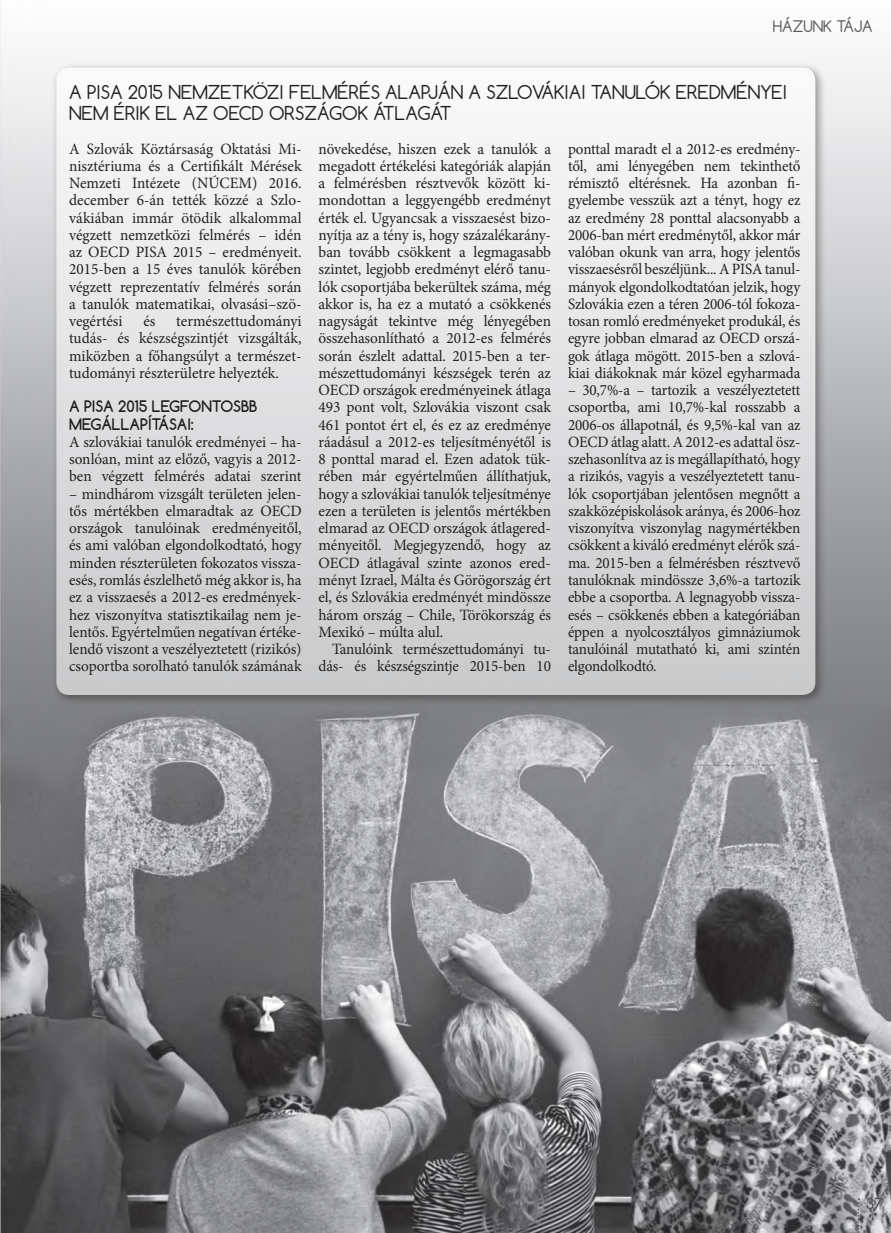
<style>
.page{position:relative;width:891px;height:1233px;background:#fff}
.page>*{position:absolute;margin:0;border:0;box-sizing:border-box;transform-origin:0 0}
.t1{font:18px/21.6px "Comfortaa";color:#231f20}
.t2{font:15.75px/17.2px "Minion Pro";letter-spacing:-.01em;color:#231f20;text-align:justify}
.t3{font:15.75px/17.2px "Minion Pro";letter-spacing:-.01em;color:#231f20;text-align:justify;scale:.96 1}
.t4{font:700 15px "Comfortaa";color:#231f20}
.t5{font:15px "Comfortaa";color:#57585a}
</style>
<div class="page">
<img style="left:0;top:1px;width:891px;height:1231px">
<div style="left:51px;top:62px;width:776px;height:644px;background:#231f20;opacity:.75"></div>
<div style="left:56px;top:67px;width:759px;height:628px;background:linear-gradient(to bottom,#fbfbfb,#c8c8ca);border-radius:13px"></div>
<svg style="left:867px;top:1197px;width:15px;height:12px"></svg>
<svg style="left:858px;top:1198px;width:1px;height:35px"></svg>
<p class="t5" style="left:773px;top:17px;width:101px">HÁZUNK TÁJA</p>
<p class="t1" style="left:69px;top:81px;width:717px">A PISA 2015 NEMZETKÖZI FELMÉRÉS ALAPJÁN A SZLOVÁKI AI TANULÓK EREDMÉNYEI<br>NEM ÉRI K EL AZ OECD ORSZÁGOK ÁTLAGÁT</p>
<p class="t2" style="left:69px;top:140px;width:234px">A Szlovák Köztársaság Oktatási Mi&shy;nisztériuma és a Certifikált Mérések Nemzeti Intézete (NÚCEM) 2016. december 6-án tették közzé a Szlo&shy;vákiában immár ötödik alkalommal végzett nemzetközi felmérés – idén az OECD PISA 2015 – eredményeit.<br>2015-ben a 15 éves tanulók körében végzett reprezentatív felmérés során a tanulók matematikai, olvasási–szö&shy;vegértési</p>
<p class="t2" style="left:69px;top:312px;width:234px;text-indent:107px">természettudományi tudás- és készségszintjét vizsgálták, miközben a főhangsúlyt a természet&shy;tudományi részterületre helyezték.</p>
<p class="t4" style="left:69px;top:397px;width:24px">A PISA</p>
<p class="t4" style="left:118px;top:397px;width:45px">2015 LEGFONTOSBB</p>
<p class="t4" style="left:69px;top:414px;width:23px">MEGÁLLAPÍTÁSAI</p>
<p class="t4" style="left:191px;top:414px;width:4px">:</p>
<p class="t2" style="left:69px;top:433px;width:234px">A szlovákiai tanulók eredményei – ha&shy;sonlóan, mint az előző, vagyis a 2012- ben végzett felmérés adatai szerint</p>
<p class="t2" style="left:69px;top:485px;width:234px">– mindhárom vizsgált területen jelen&shy;tős mértékben elmaradtak az OECD országok tanulóinak eredményeitől, és ami valóban elgondolkodtató, hogy minden részterületen fokozatos vissza&shy;esés, romlás észlelhető még akkor is, ha ez a visszaesés a 2012-es eredmények&shy;hez viszonyítva statisztikailag nem je&shy;lentős. Egyértelműen negatívan értéke&shy;lendő viszont a veszélyeztetett (rizikós) csoportba sorolható tanulók számának</p>
<p class="t2" style="left:143px;top:312px;width:14px">és</p>
<p class="t2" style="left:319px;top:140px;width:234px">növekedése, hiszen ezek a tanulók a megadott értékelési kategóriák alapján a felmérésben résztvevők között ki&shy;mondottan a leggyengébb eredményt érték el. Ugyancsak a visszaesést bizo&shy;nyítja az a tény is, hogy százalékarány&shy;ban tovább csökkent a legmagasabb szintet, legjobb eredményt elérő tanu&shy;lók csoportjába bekerültek száma, még akkor is, ha ez a mutató a csökkenés nagyságát tekintve még lényegében összehasonlítható a 2012-es felmérés során észlelt adattal. 2015-ben a ter&shy;mészettudományi készségek terén az OECD országok eredményeinek átlaga 493 pont volt, Szlovákia viszont csak 461 pontot ért el, és ez az eredménye ráadásul a 2012-es teljesítményétől is 8 ponttal marad el. Ezen adatok tük&shy;rében már egyértelműen állíthatjuk, hogy a szlovákiai tanulók teljesítménye ezen a területen is jelentős mértékben elmarad az OECD országok átlagered&shy;ményeitől. Megjegyzendő, hogy az OECD átlagával szinte azonos ered&shy;ményt Izrael, Málta és Görögország ért el, és Szlovákia eredményét mindössze három ország – Chile, Törökország és Mexikó – múlta alul.</p>
<p class="t3" style="left:319px;top:640px;width:244px;text-align:right">Tanulóink természettudományi tu&shy;dás- és készségszintje 2015-ben 10</p>
<p class="t3" style="left:568px;top:140px;width:244px">ponttal maradt el a 2012-es eredmény&shy;től, ami lényegében nem tekinthető rémisztő eltérésnek. Ha azonban fi&shy;gyelembe vesszük azt a tényt, hogy ez az eredmény 28 ponttal alacsonyabb a 2006-ban mért eredménytől, akkor már valóban okunk van arra, hogy jelentős visszaesésről beszéljünk... A PISA tanul&shy;mányok elgondolkodtatóan jelzik, hogy Szlovákia ezen a téren 2006-tól fokoza&shy;tosan romló eredményeket produkál, és egyre jobban elmarad az OECD orszá&shy;gok átlaga mögött. 2015-ben a szlová&shy;kiai diákoknak már közel egyharmada</p>
<p class="t3" style="left:568px;top:381px;width:244px">– 30,7%-a – tartozik a veszélyeztetett csoportba, ami 10,7%-kal rosszabb a 2006-os állapotnál, és 9,5%-kal van az OECD átlag alatt. A 2012-es adattal ös - szehasonlítva az is megállapítható, hogy a rizikós, vagyis a veszélyeztetett tanu&shy;lók csoportjában jelentősen megnőtt a szakközépiskolások aránya, és 2006-hoz viszonyítva viszonylag nagymértékben csökkent a kiváló eredményt elérők szá&shy;ma. 2015-ben a felmérésben résztvevő tanulóknak mindössze 3,6%-a tartozik ebbe a csoportba. A legnagyobb vissza&shy;esés – csökkenés ebben a kategóriában éppen a nyolcosztályos gimnáziumok tanulóinál mutatható ki, ami szintén elgondolkodtó.</p>
</div>
